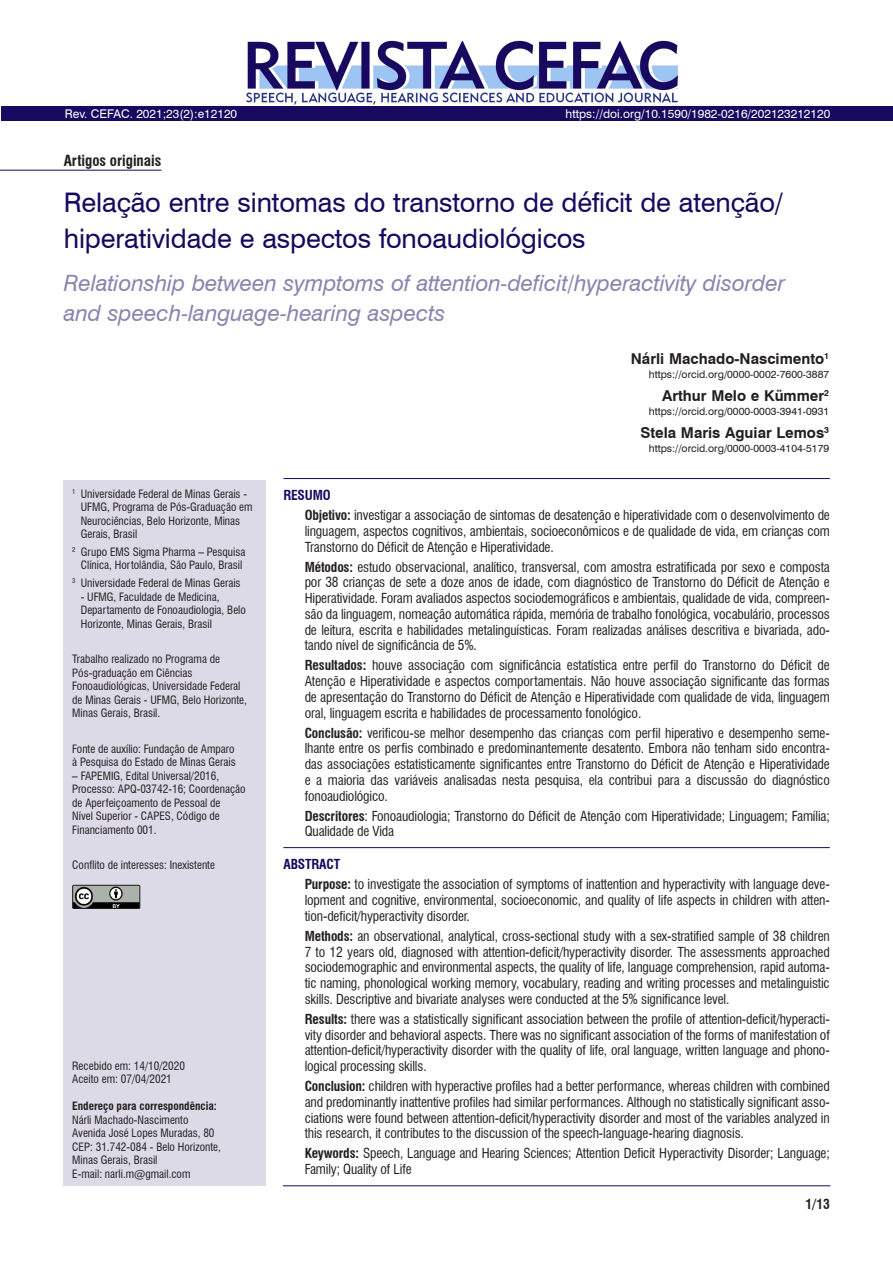
<style>
.page{position:relative;width:893px;height:1263px;background:#fff}
.page>*{position:absolute;margin:0;border:0;box-sizing:border-box;transform-origin:0 0}
.Titulo{font:27px/36px "Swiss 721 BT";letter-spacing:-.005em;color:#18085f}
.Titulo_ingles{font:italic 22.5px/30px "Swiss 721 BT";letter-spacing:-.005em;color:#8b84af}
.Autor{font:700 15px "Swiss 721 BT";color:#231f20}
.Tipo_de_artigo{font:700 condensed 15px "Swiss 721 BT";color:#231f20}
.Resumo{font:condensed 13.5px/15.8px "Swiss 721 BT";letter-spacing:-.01em;color:#231f20;text-align:justify}
.Resumo_título{font:700 condensed 13.5px "Swiss 721 BT";letter-spacing:-.01em;color:#18085f}
.Cabeço_autor_esquer{font:700 condensed 13.5px "Swiss 721 BT";color:#231f20}
.DOI_-_variável_1{font:12px "Swiss 721 BT";color:#fff}
.Legenda_bibliográfi{font:12px "Swiss 721 BT";color:#fff}
.Notas_sem_paragrafo{font:condensed 11.25px/13.5px "Swiss 721 BT";color:#231f20}
.Notas{font:condensed 11.25px/13.5px "Swiss 721 BT";color:#231f20}
.Endereço_correspond{font:condensed 11.25px/13.5px "Swiss 721 BT";color:#231f20}
.Endereço_correspond-2{font:700 condensed 11.25px "Swiss 721 BT";color:#231f20}
.ORCID{font:10.5px "Swiss 721 BT";color:#231f20}
.s1{font-weight:700}
</style>
<div class="page">
<div style="left:64px;top:480px;width:202px;height:706px;background:#dcdae7"></div>
<img style="left:74px;top:887px;width:64px;height:20px">
<div style="left:72px;top:885px;width:68px;height:24px;border:1px solid #231f20"></div>
<hr style="left:283px;top:478px;width:547px;height:1px;background:#18085f">
<hr style="left:283px;top:847px;width:547px;height:1px;background:#18085f">
<hr style="left:283px;top:1185px;width:547px;height:1px;background:#18085f">
<hr style="left:0;top:170px;width:161px;height:1px;background:#18085f">
<img style="left:246px;top:40px;width:432px;height:65px">
<div style="left:1px;top:106px;width:892px;height:15px;background:#18085f"></div>
<p class="Legenda_bibliográfi" style="left:65px;top:107px;width:174px">Rev. CEFAC. 2021;23(2):e12120</p>
<p class="DOI_-_variável_1" style="left:566px;top:107px;width:266px">https://doi.org/10.1590/1982-0216/202123212120</p>
<p class="Tipo_de_artigo" style="left:64px;top:152px;width:99px">Artigos originais</p>
<p class="Titulo" style="left:64px;top:185px;width:721px">Relação entre sintomas do transtorno de déficit de atenção/ hiperatividade e aspectos fonoaudiológicos</p>
<p class="Titulo_ingles" style="left:64px;top:268px;width:723px">Relationship between symptoms of attention-deficit/hyperactivity disorder and speech-language-hearing aspects</p>
<p class="Autor" style="left:631px;top:350px;width:200px">Nárli Machado-Nascimento<sup>1</sup></p>
<p class="ORCID" style="left:649px;top:367px;width:182px">https://orcid.org/0000-0002-7600-3887</p>
<p class="Autor" style="left:662px;top:387px;width:169px">Arthur Melo e Kümmer<sup>2</sup></p>
<p class="ORCID" style="left:649px;top:404px;width:182px">https://orcid.org/0000-0003-3941-0931</p>
<p class="Autor" style="left:640px;top:424px;width:190px">Stela Maris Aguiar Lemos<sup>3</sup></p>
<p class="ORCID" style="left:649px;top:441px;width:182px">https://orcid.org/0000-0003-4104-5179</p>
<p class="Notas" style="left:81px;top:487px;width:173px;text-indent:-9px"><sup>1</sup> Universidade Federal de Minas Gerais -<br>UFMG, Programa de Pós-Graduação em<br>Neurociências, Belo Horizonte, Minas<br>Gerais, Brasil</p>
<p class="Notas" style="left:72px;top:545px;width:175px;text-align:center"><sup>2</sup> Grupo EMS Sigma Pharma – Pesquisa<br>Clínica, Hortolândia, São Paulo, Brasil</p>
<p class="Notas" style="left:72px;top:576px;width:170px"><sup>3</sup> Universidade Federal de Minas Gerais</p>
<p class="Notas" style="left:81px;top:590px;width:167px">- UFMG, Faculdade de Medicina,<br>Departamento de Fonoaudiologia, Belo<br>Horizonte, Minas Gerais, Brasil</p>
<p class="Notas_sem_paragrafo" style="left:72px;top:652px;width:176px">Trabalho realizado no Programa de Pós-graduação em Ciências Fonoaudiológicas, Universidade Federal de Minas Gerais - UFMG, Belo Horizonte, Minas Gerais, Brasil.</p>
<p class="Notas_sem_paragrafo" style="left:72px;top:742px;width:165px">Fonte de auxílio: Fundação de Amparo à Pesquisa do Estado de Minas Gerais</p>
<p class="Notas_sem_paragrafo" style="left:72px;top:769px;width:175px">– FAPEMIG, Edital Universal/2016,<br>Processo: APQ-03742-16; Coordenação de Aperfeiçoamento de Pessoal de<br>Nível Superior - CAPES, Código de<br>Financiamento 001.</p>
<p class="Notas" style="left:72px;top:858px;width:144px">Conflito de interesses: Inexistente</p>
<p class="Endereço_correspond" style="left:72px;top:1059px;width:114px">Recebido em: 14/10/2020</p>
<p class="Endereço_correspond" style="left:72px;top:1072px;width:101px">Aceito em: 07/04/2021</p>
<p class="Endereço_correspond-2" style="left:72px;top:1099px;width:146px">Endereço para correspondência:</p>
<p class="Endereço_correspond" style="left:72px;top:1113px;width:118px">Nárli Machado-Nascimento</p>
<p class="Endereço_correspond" style="left:72px;top:1126px;width:144px">Avenida José Lopes Muradas, 80</p>
<p class="Endereço_correspond" style="left:72px;top:1140px;width:150px">CEP: 31.742-084 - Belo Horizonte,<br>Minas Gerais, Brasil</p>
<p class="Endereço_correspond" style="left:72px;top:1167px;width:120px">E-mail: narli.m@gmail.com</p>
<p class="Resumo_título" style="left:283px;top:487px;width:49px">RESUMO</p>
<p class="Resumo" style="left:305px;top:507px;width:527px"><span class="s1">Objetivo:</span> investigar a associação de sintomas de desatenção e hiperatividade com o desenvolvimento de linguagem, aspectos cognitivos, ambientais, socioeconômicos e de qualidade de vida, em crianças com Transtorno do Déficit de Atenção e Hiperatividade.</p>
<p class="Resumo" style="left:305px;top:559px;width:527px"><span class="s1">Métodos:</span> estudo observacional, analítico, transversal, com amostra estratificada por sexo e composta por 38 crianças de sete a doze anos de idade, com diagnóstico de Transtorno do Déficit de Atenção e Hiperatividade. Foram avaliados aspectos sociodemográficos e ambientais, qualidade de vida, compreen&shy;são da linguagem, nomeação automática rápida, memória de trabalho fonológica, vocabulário, processos de leitura, escrita e habilidades metalinguísticas. Foram realizadas análises descritiva e bivariada, ado&shy;tando nível de significância de 5%.</p>
<p class="Resumo" style="left:305px;top:658px;width:527px"><span class="s1">Resultados:</span> houve associação com significância estatística entre perfil do Transtorno do Déficit de Atenção e Hiperatividade e aspectos comportamentais. Não houve associação significante das formas de apresentação do Transtorno do Déficit de Atenção e Hiperatividade com qualidade de vida, linguagem oral, linguagem escrita e habilidades de processamento fonológico.</p>
<p class="Resumo" style="left:305px;top:725px;width:527px"><span class="s1">Conclusão:</span> verificou-se melhor desempenho das crianças com perfil hiperativo e desempenho seme&shy;lhante entre os perfis combinado e predominantemente desatento. Embora não tenham sido encontra&shy;das associações estatisticamente significantes entre Transtorno do Déficit de Atenção e Hiperatividade e a maioria das variáveis analisadas nesta pesquisa, ela contribui para a discussão do diagnóstico fonoaudiológico.</p>
<p class="Resumo" style="left:305px;top:808px;width:527px"><span class="s1">Descritores</span>: Fonoaudiologia; Transtorno do Déficit de Atenção com Hiperatividade; Linguagem; Família;<br>Qualidade de Vida</p>
<p class="Resumo_título" style="left:283px;top:856px;width:58px">ABSTRACT</p>
<p class="Resumo" style="left:305px;top:876px;width:527px"><span class="s1">Purpose:</span> to investigate the association of symptoms of inattention and hyperactivity with language deve&shy;lopment and cognitive, environmental, socioeconomic, and quality of life aspects in children with atten&shy;tion-deficit/hyperactivity disorder.</p>
<p class="Resumo" style="left:305px;top:928px;width:527px"><span class="s1">Methods:</span> an observational, analytical, cross-sectional study with a sex-stratified sample of 38 children 7 to 12 years old, diagnosed with attention-deficit/hyperactivity disorder. The assessments approached sociodemographic and environmental aspects, the quality of life, language comprehension, rapid automa&shy;tic naming, phonological working memory, vocabulary, reading and writing processes and metalinguistic skills. Descriptive and bivariate analyses were conducted at the 5% significance level.</p>
<p class="Resumo" style="left:305px;top:1011px;width:527px"><span class="s1">Results:</span> there was a statistically significant association between the profile of attention-deficit/hyperacti&shy;vity disorder and behavioral aspects. There was no significant association of the forms of manifestation of attention-deficit/hyperactivity disorder with the quality of life, oral language, written language and phono&shy;logical processing skills.</p>
<p class="Resumo" style="left:305px;top:1078px;width:527px"><span class="s1">Conclusion:</span> children with hyperactive profiles had a better performance, whereas children with combined and predominantly inattentive profiles had similar performances. Although no statistically significant asso&shy;ciations were found between attention-deficit/hyperactivity disorder and most of the variables analyzed in this research, it contributes to the discussion of the speech-language-hearing diagnosis.</p>
<p class="Resumo" style="left:305px;top:1145px;width:527px"><span class="s1">Keywords:</span> Speech, Language and Hearing Sciences; Attention Deficit Hyperactivity Disorder; Language;<br>Family; Quality of Life</p>
<p class="Cabeço_autor_esquer" style="left:805px;top:1195px;width:26px">1/13</p>
</div>
